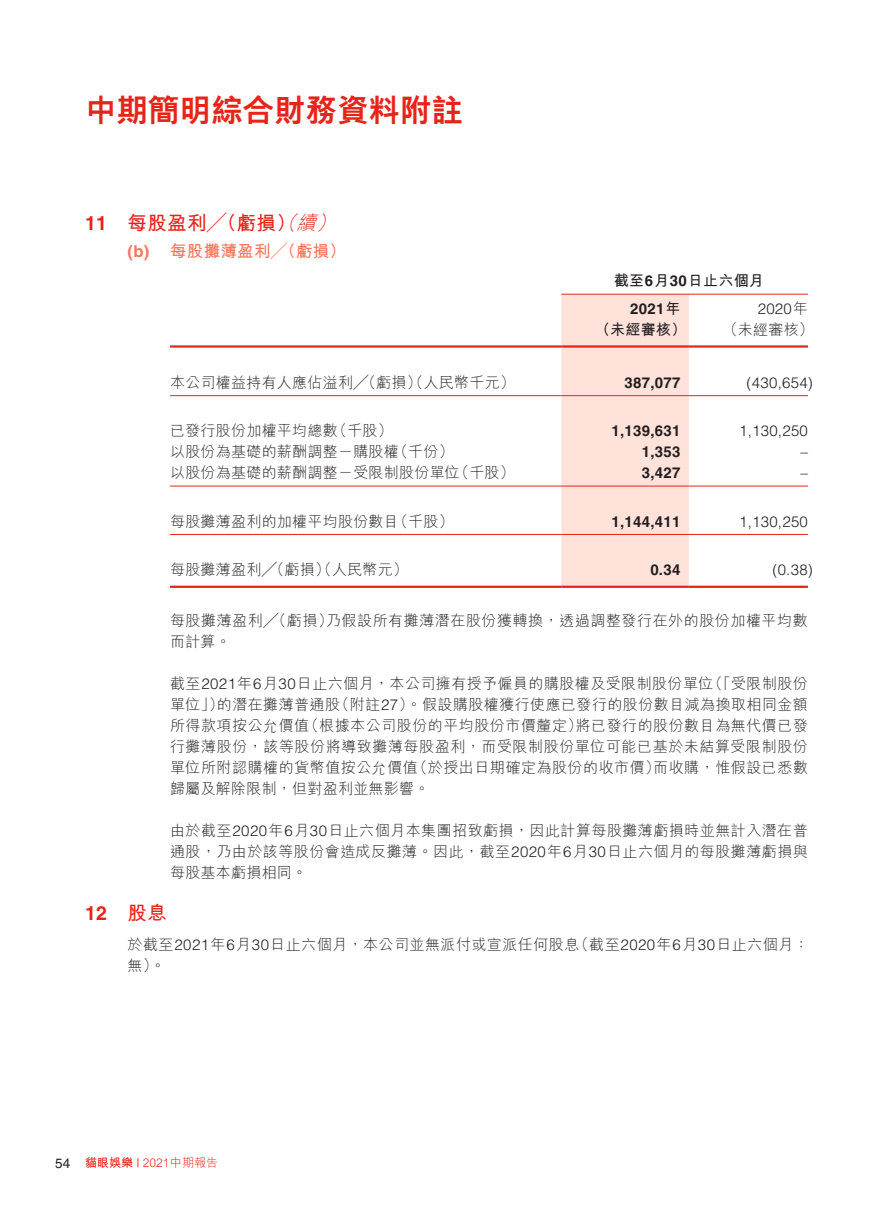
<style>
.page{position:relative;width:893px;height:1212px;background:#fff}
.page>*{position:absolute;margin:0;border:0;box-sizing:border-box;transform-origin:0 0}
.t1{font:800 31.5px "M Hei HK";color:#e72419}
.t2{font:700 19.5px "M Hei HK";letter-spacing:.02em;color:#e72419}
.t3{font:700 19.5px "Helvetica LT Std";color:#e72419}
.t4{font:700 16.5px "M Hei HK";letter-spacing:.02em;color:#fb755b}
.t5{font:300 15px/21px "M Hei HK";letter-spacing:.03em;color:#231f20}
.t6{font:700 15px "Helvetica LT Std";letter-spacing:.02em;color:#231f20}
.t7{font:300 15px "Helvetica LT Std";letter-spacing:.02em;color:#231f20}
.t8{font:700 15px "M Hei HK";letter-spacing:.02em;color:#231f20}
.t9{font:300 12px "M Hei HK";color:#e72419}
.s1{font-family:"Helvetica LT Std"}
.s2{font-weight:300;font-style:italic}
.s3{font-family:"M Hei HK"}
.s4{font-family:"Helvetica LT Std";font-weight:400;font-size:13.5px;color:#231f20}
.s5{font-weight:700}
.s6{font-family:"Helvetica LT Std";font-weight:400}
</style>
<div class="page">
<div style="left:561px;top:295px;width:128px;height:291px;background:#ffe2da"></div>
<hr style="left:561px;top:294px;width:247px;height:1px;background:#e72419">
<hr style="left:170px;top:345px;width:391px;height:3px;background:#e72419">
<hr style="left:561px;top:345px;width:128px;height:3px;background:#e72419">
<hr style="left:689px;top:345px;width:119px;height:3px;background:#e72419">
<hr style="left:170px;top:395px;width:391px;height:1px;background:#e72419">
<hr style="left:561px;top:395px;width:128px;height:1px;background:#e72419">
<hr style="left:689px;top:395px;width:119px;height:1px;background:#e72419">
<hr style="left:170px;top:486px;width:391px;height:1px;background:#e72419">
<hr style="left:561px;top:486px;width:128px;height:1px;background:#e72419">
<hr style="left:689px;top:486px;width:119px;height:1px;background:#e72419">
<hr style="left:170px;top:534px;width:391px;height:1px;background:#e72419">
<hr style="left:561px;top:534px;width:128px;height:1px;background:#e72419">
<hr style="left:689px;top:534px;width:119px;height:1px;background:#e72419">
<hr style="left:170px;top:586px;width:391px;height:2px;background:#e72419">
<hr style="left:561px;top:586px;width:128px;height:2px;background:#e72419">
<hr style="left:689px;top:586px;width:119px;height:2px;background:#e72419">
<h1 class="t1" style="left:85px;top:94px;width:379px">中期簡明綜合財務資料附註</h1>
<h2 class="t2" style="left:85px;top:209px;width:257px"><span class="s1">11</span> 每股盈利╱（虧損）<span class="s2">（續）</span></h2>
<p class="t4" style="left:128px;top:238px;width:220px"><span class="s1">(b)</span> 每股攤薄盈利╱（虧損）</p>
<p class="t8" style="left:614px;top:270px;width:152px">截至<span class="s1">6</span>月<span class="s1">30</span>日止六個月</p>
<p class="t6" style="left:630px;top:299px;width:52px">2021<span class="s3">年</span></p>
<p class="t7" style="left:758px;top:299px;width:52px">2020<span class="s3">年</span></p>
<p class="t8" style="left:595px;top:318px;width:93px">（未經審核）</p>
<p class="t5" style="left:723px;top:318px;width:93px">（未經審核）</p>
<p class="t5" style="left:170px;top:371px;width:346px">本公司權益持有人應佔溢利╱（虧損）（人民幣千元）</p>
<p class="t6" style="left:625px;top:373px;width:57px">387,077</p>
<p class="t7" style="left:747px;top:373px;width:68px">(430,654)</p>
<p class="t5" style="left:170px;top:420px;width:224px">已發行股份加權平均總數（千股）</p>
<p class="t6" style="left:611px;top:422px;width:70px">1,139,631</p>
<p class="t7" style="left:739px;top:421px;width:70px">1,130,250</p>
<p class="t5" style="left:170px;top:441px;width:285px">以股份為基礎的薪酬調整－購股權（千份）</p>
<p class="t6" style="left:642px;top:443px;width:40px">1,353</p>
<p class="t7" style="left:800px;top:442px;width:9px">–</p>
<p class="t5" style="left:170px;top:462px;width:346px">以股份為基礎的薪酬調整－受限制股份單位（千股）</p>
<p class="t6" style="left:642px;top:464px;width:40px">3,427</p>
<p class="t7" style="left:800px;top:463px;width:9px">–</p>
<p class="t5" style="left:170px;top:510px;width:285px">每股攤薄盈利的加權平均股份數目（千股）</p>
<p class="t6" style="left:611px;top:512px;width:70px">1,144,411</p>
<p class="t7" style="left:739px;top:512px;width:70px">1,130,250</p>
<p class="t5" style="left:170px;top:559px;width:240px">每股攤薄盈利╱（虧損）（人民幣元）</p>
<p class="t6" style="left:650px;top:560px;width:31px">0.34</p>
<p class="t7" style="left:772px;top:560px;width:42px">(0.38)</p>
<p class="t5" style="left:170px;top:610px;width:639px">每股攤薄盈利╱（虧損）乃假設所有攤薄潛在股份獲轉換，透過調整發行在外的股份加權平均數而計算。</p>
<p class="t5" style="left:170px;top:673px;width:639px;text-align:justify">截至<span class="s1">2021</span>年<span class="s1">6</span>月<span class="s1">30</span>日止六個月，本公司擁有授予僱員的購股權及受限制股份單位（「受限制股份單位」）的潛在攤薄普通股（附註<span class="s1">27</span>）。假設購股權獲行使應已發行的股份數目減為換取相同金額所得款項按公允價值（根據本公司股份的平均股份市價釐定）將已發行的股份數目為無代價已發行攤薄股份，該等股份將導致攤薄每股盈利，而受限制股份單位可能已基於未結算受限制股份單位所附認購權的貨幣值按公允價值（於授出日期確定為股份的收市價）而收購，惟假設已悉數歸屬及解除限制，但對盈利並無影響。</p>
<p class="t5" style="left:170px;top:820px;width:639px;text-align:justify">由於截至<span class="s1">2020</span>年<span class="s1">6</span>月<span class="s1">30</span>日止六個月本集團招致虧損，因此計算每股攤薄虧損時並無計入潛在普通股，乃由於該等股份會造成反攤薄。因此，截至<span class="s1">2020</span>年<span class="s1">6</span>月<span class="s1">30</span>日止六個月的每股攤薄虧損與每股基本虧損相同。</p>
<h2 class="t3" style="left:85px;top:901px;width:83px">12 <span class="s3">股息</span></h2>
<p class="t5" style="left:128px;top:933px;width:683px">於截至<span class="s1">2021</span>年<span class="s1">6</span>月<span class="s1">30</span>日止六個月，本公司並無派付或宣派任何股息（截至<span class="s1">2020</span>年<span class="s1">6</span>月<span class="s1">30</span>日止六個月：無）。</p>
<p class="t9" style="left:55px;top:1157px;width:164px"><span class="s4">54</span> <span class="s5">貓眼娛樂</span> <span class="s6">|</span> 2021中期報告</p>
</div>
